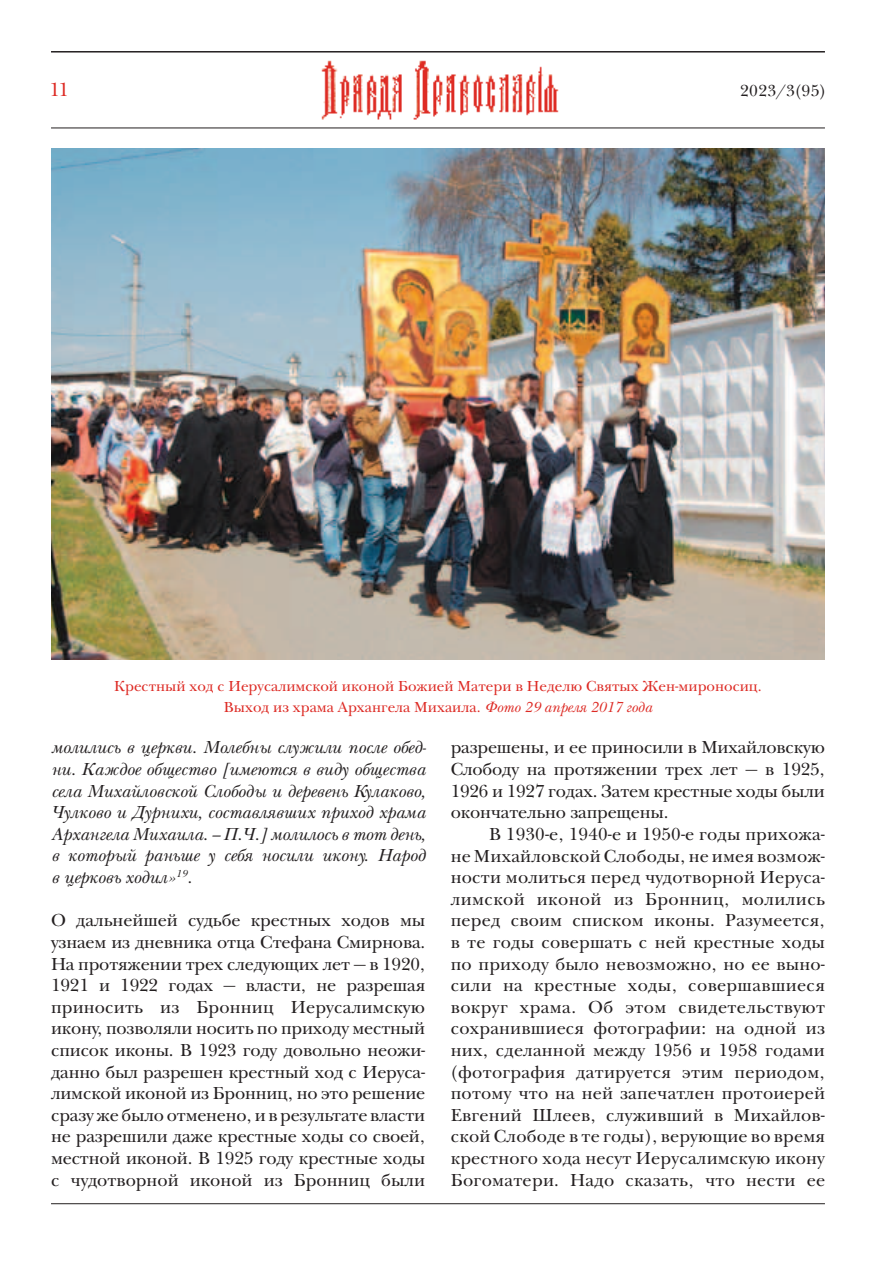
<style>
.page{position:relative;width:893px;height:1263px;background:#fff}
.page>*{position:absolute;margin:0;border:0;box-sizing:border-box;transform-origin:0 0}
.t1{font:19.5px "New Baskerville C";color:#dd2a24}
.t2{font:18px/21.6px "New Baskerville C";color:#231f20;text-align:justify}
.t3{font:italic 18px/21.6px "New Baskerville C";color:#231f20;text-align:justify}
.t4{font:16.5px "New Baskerville C";letter-spacing:.025em;color:#231f20}
.t5{font:15px/21px "New Baskerville C";color:#dd2a24;text-align:center}
.s1{font-style:italic}
</style>
<div class="page">
<img style="left:321px;top:60px;width:238px;height:60px">
<hr style="left:51px;top:128px;width:774px;height:1px;background:#231f20">
<hr style="left:51px;top:51px;width:774px;height:2px;background:#231f20">
<hr style="left:51px;top:1203px;width:774px;height:1px;background:#231f20">
<img style="left:51px;top:149px;width:774px;height:510px">
<p class="t1" style="left:50px;top:78px;width:21px">11</p>
<p class="t4" style="left:740px;top:80px;width:87px">2023/3(95)</p>
<p class="t5" style="left:114px;top:675px;width:649px">Крестный ход с Иерусалимской иконой Божией Матери в Неделю Святых Жен-мироносиц.<br>Выход из храма Архангела Михаила. <span class="s1">Фото 29 апреля 2017 года</span></p>
<p class="t3" style="left:51px;top:737px;width:377px">молились в церкви. Молебны служили после обед&shy;ни. Каждое общество [имеются в виду общества села Михайловской Слободы и деревень Кулаково, Чулково и Дурнихи, составлявших приход храма Архангела Михаила. — П.Ч.] молилось в тот день, в который раньше у себя носили икону. Народ в церковь ходил»<sup>19</sup>.</p>
<p class="t2" style="left:51px;top:910px;width:376px">О дальнейшей судьбе крестных ходов мы узнаем из дневника отца Стефана Смирнова.<br>На протяжении трех следующих лет — в 1920, 1921 и 1922 годах — власти, не разрешая приносить из Бронниц Иерусалимскую икону, позволяли носить по приходу местный список иконы. В 1923 году довольно неожи&shy;данно был разрешен крестный ход с Иеруса&shy;лимской иконой из Бронниц, но это решение сразу же было отменено, и в результате власти не разрешили даже крестные ходы со своей, местной иконой. В 1925 году крестные ходы с чудотворной иконой из Бронниц были</p>
<p class="t2" style="left:451px;top:737px;width:376px">разрешены, и ее приносили в Михайловскую Слободу на протяжении трех лет — в 1925, 1926 и 1927 годах. Затем крестные ходы были окончательно запрещены.</p>
<p class="t2" style="left:451px;top:823px;width:376px;text-indent:38px">В 1930-е, 1940-е и 1950-е годы прихожа&shy;не Михайловской Слободы, не имея возмож&shy;ности молиться перед чудотворной Иеруса&shy;лимской иконой из Бронниц, молились перед своим списком иконы. Разумеется, в те годы совершать с ней крестные ходы по приходу было невозможно, но ее выно&shy;сили на крестные ходы, совершавшиеся вокруг храма. Об этом свидетельствуют сохранившиеся фотографии: на одной из них, сделанной между 1956 и 1958 годами (фотография датируется этим периодом, потому что на ней запечатлен протоиерей Евгений Шлеев, служивший в Михайлов&shy;ской Слободе в те годы), верующие во время крестного хода несут Иерусалимскую икону Богоматери. Надо сказать, что нести ее</p>
</div>
